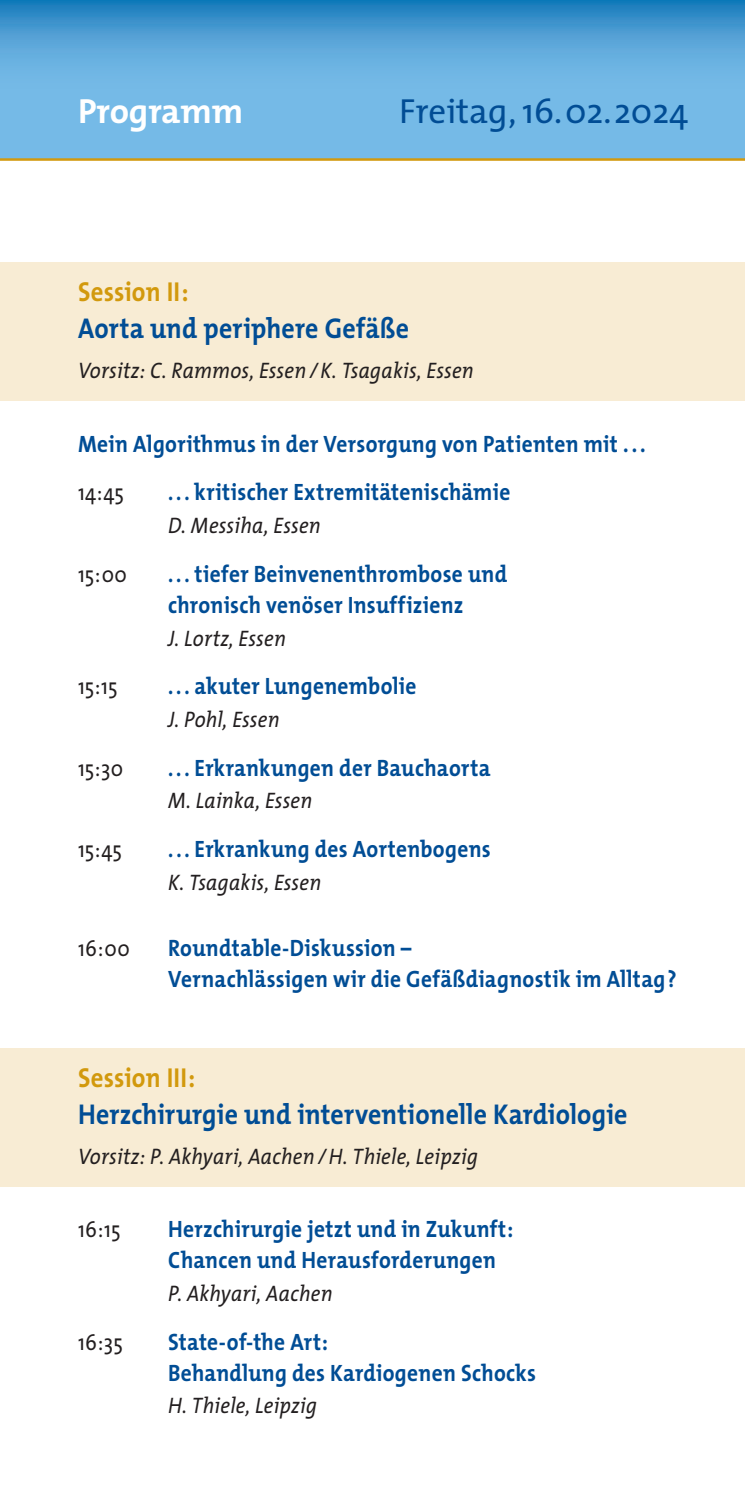
<style>
.page{position:relative;width:745px;height:1489px;background:#fff}
.page>*{position:absolute;margin:0;border:0;box-sizing:border-box;transform-origin:0 0}
.t1{font:35px "The Mix";color:#014d95}
.t2{font:700 35px "The Mix";color:#fff}
.t3{font:700 28.75px "The Mix";letter-spacing:.005em;color:#014d95;scale:.9 1}
.t4{font:700 27.5px "The Mix";letter-spacing:.01em;color:#d2990d;scale:.9 1}
.t5{font:700 23.75px/31px "The Mix";letter-spacing:.015em;color:#014d95;scale:.9 1}
.t6{font:italic 22.5px "The Mix";letter-spacing:.01em;color:#231f20;scale:.9 1}
.t7{font:22.5px "The Mix";letter-spacing:.005em;color:#231f20;scale:.9 1}
.s1{font-size:22.5px}
</style>
<div class="page">
<div style="left:0;top:262px;width:744px;height:139px;background:#f8ecd4"></div>
<div style="left:0;top:1047px;width:744px;height:139px;background:#f8ecd4"></div>
<svg style="left:0;top:0;width:744px;height:158px"></svg>
<hr style="left:0;top:158px;width:744px;height:3px;background:#d2990d">
<h1 class="t2" style="left:78px;top:82px;width:167px">Programm</h1>
<h1 class="t1" style="left:399px;top:82px;width:290px">Freitag, 16.02.2024</h1>
<p class="t4" style="left:78px;top:269px;width:124px">Session II:</p>
<p class="t3" style="left:78px;top:304px;width:369px">Aorta und periphere Gefäße</p>
<p class="t6" style="left:78px;top:352px;width:441px">Vorsitz: C. Rammos, Essen/ K. Tsagakis, Essen</p>
<p class="t5" style="left:78px;top:427px;width:632px">Mein Algorithmus in der Versorgung von Patienten mit . . .</p>
<p class="t7" style="left:78px;top:474px;width:52px">14:45</p>
<p class="t5" style="left:168px;top:476px;width:381px"><span class="s1">. . .</span> kritischer Extremitätenischämie</p>
<p class="t6" style="left:168px;top:507px;width:171px">D. Messiha, Essen</p>
<p class="t7" style="left:78px;top:555px;width:56px">15:00</p>
<p class="t5" style="left:168px;top:557px;width:378px"><span class="s1">. . .</span> tiefer Beinvenenthrombose und chronisch venöser Insuffizienz</p>
<p class="t6" style="left:168px;top:619px;width:132px">J. Lortz, Essen</p>
<p class="t7" style="left:78px;top:667px;width:45px">15:15</p>
<p class="t5" style="left:168px;top:670px;width:277px"><span class="s1">. . .</span> akuter Lungenembolie</p>
<p class="t6" style="left:168px;top:700px;width:125px">J. Pohl, Essen</p>
<p class="t7" style="left:78px;top:749px;width:52px">15:30</p>
<p class="t5" style="left:168px;top:751px;width:359px"><span class="s1">. . .</span> Erkrankungen der Bauchaorta</p>
<p class="t6" style="left:168px;top:782px;width:162px">M. Lainka, Essen</p>
<p class="t7" style="left:78px;top:830px;width:50px">15:45</p>
<p class="t5" style="left:168px;top:832px;width:360px"><span class="s1">. . .</span> Erkrankung des Aortenbogens</p>
<p class="t6" style="left:168px;top:863px;width:172px">K. Tsagakis, Essen</p>
<p class="t7" style="left:78px;top:929px;width:59px">16:00</p>
<p class="t5" style="left:168px;top:932px;width:566px">Roundtable-Diskussion –<br>Vernachlässigen wir die Gefäßdiagnostik im Alltag?</p>
<p class="t4" style="left:78px;top:1054px;width:132px">Session III:</p>
<p class="t3" style="left:78px;top:1090px;width:611px">Herzchirurgie und interventionelle Kardiologie</p>
<p class="t6" style="left:78px;top:1137px;width:445px">Vorsitz: P. Akhyari, Aachen/H. Thiele, Leipzig</p>
<p class="t7" style="left:78px;top:1210px;width:49px">16:15</p>
<p class="t5" style="left:168px;top:1213px;width:384px">Herzchirurgie jetzt und in Zukunft:<br>Chancen und Herausforderungen</p>
<p class="t6" style="left:168px;top:1274px;width:184px">P. Akhyari, Aachen</p>
<p class="t7" style="left:78px;top:1323px;width:51px">16:35</p>
<p class="t5" style="left:168px;top:1325px;width:410px">State-of-the Art:<br>Behandlung des Kardiogenen Schocks</p>
<p class="t6" style="left:168px;top:1386px;width:167px">H. Thiele, Leipzig</p>
</div>
